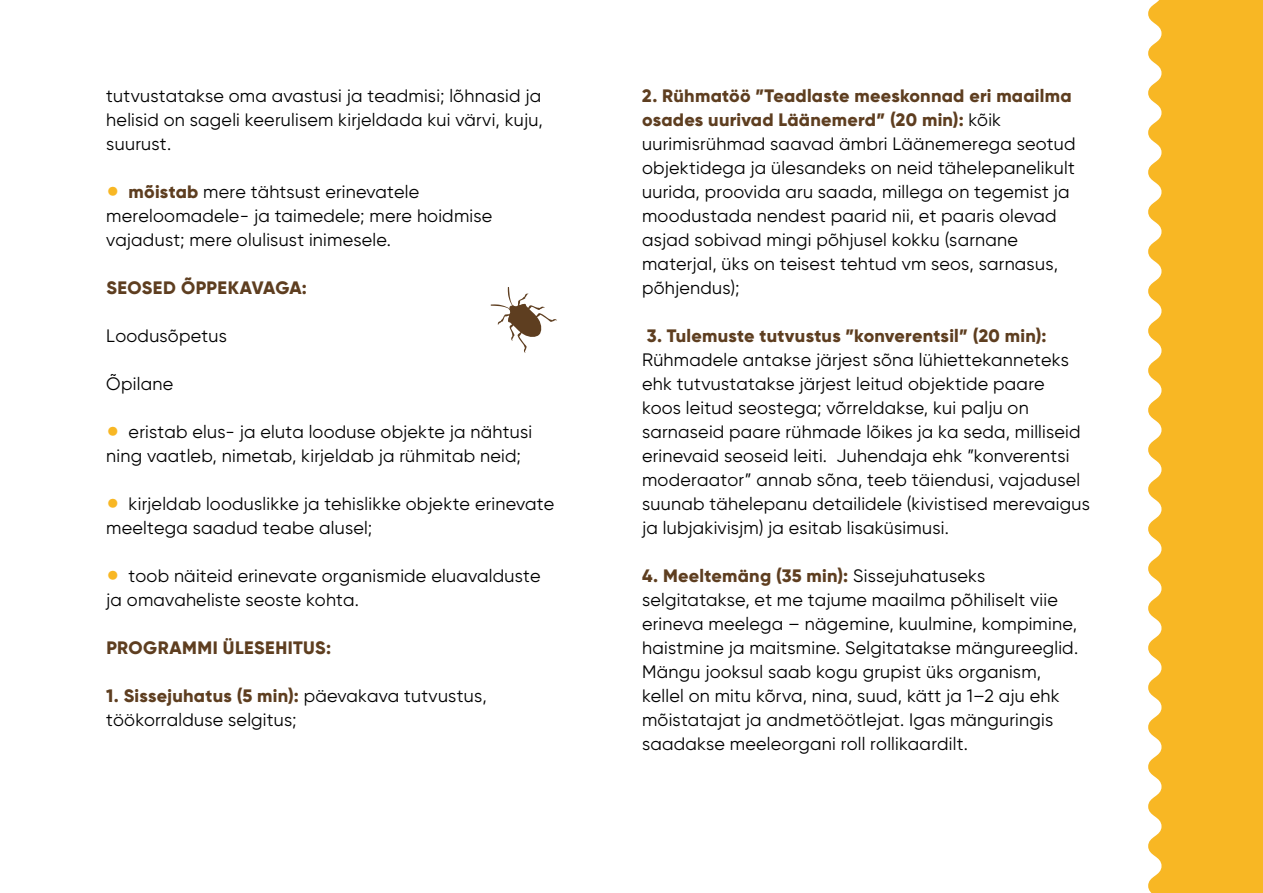
<style>
.page{position:relative;width:1263px;height:893px;background:#fff}
.page>*{position:absolute;margin:0;border:0;box-sizing:border-box;transform-origin:0 0}
.t1{font:45px "Gilroy";color:#f8b724}
.t2{font:18px/24px "Gilroy";letter-spacing:.015em;color:#000}
.t3{font:800 18px "Gilroy";letter-spacing:.015em;color:#5e3e20}
.s1{font-weight:800;color:#5e3e20}
</style>
<div class="page">
<svg style="left:1148px;top:0;width:115px;height:893px;fill:#f8b724"></svg>
<svg style="left:490px;top:287px;width:67px;height:66px"></svg>
<p class="t2" style="left:106px;top:84px;width:438px;text-align:justify">tutvustatakse oma avastusi ja teadmisi; lõhnasid ja helisid on sageli keerulisem kirjeldada kui värvi, kuju, suurust.</p>
<h1 class="t1" style="left:106px;top:164px;width:15px">•</h1>
<p class="t2" style="left:106px;top:180px;width:387px;text-indent:22px"><span class="s1">mõistab</span> mere tähtsust erinevatele mereloomadele- ja taimedele; mere hoidmise vajadust; mere olulisust inimesele.</p>
<p class="t3" style="left:106px;top:276px;width:202px">SEOSED ÕPPEKAVAGA:</p>
<p class="t2" style="left:106px;top:324px;width:122px">Loodusõpetus</p>
<p class="t2" style="left:106px;top:372px;width:68px">Õpilane</p>
<h1 class="t1" style="left:106px;top:404px;width:15px">•</h1>
<p class="t2" style="left:106px;top:420px;width:427px;text-indent:22px">eristab elus- ja eluta looduse objekte ja nähtusi ning vaatleb, nimetab, kirjeldab ja rühmitab neid;</p>
<h1 class="t1" style="left:106px;top:476px;width:15px">•</h1>
<p class="t2" style="left:106px;top:492px;width:449px;text-indent:22px">kirjeldab looduslikke ja tehislikke objekte erinevate meeltega saadud teabe alusel;</p>
<h1 class="t1" style="left:106px;top:548px;width:15px">•</h1>
<p class="t2" style="left:106px;top:564px;width:436px;text-indent:22px">toob näiteid erinevate organismide eluavalduste ja omavaheliste seoste kohta.</p>
<p class="t3" style="left:106px;top:636px;width:226px">PROGRAMMI ÜLESEHITUS:</p>
<p class="t2" style="left:106px;top:684px;width:382px"><span class="s1">1. Sissejuhatus (5 min):</span> päevakava tutvustus, töökorralduse selgitus;</p>
<p class="t2" style="left:642px;top:84px;width:435px"><span class="s1">2. Rühmatöö ”Teadlaste meeskonnad eri maailma osades uurivad Läänemerd” (20 min):</span> kõik uurimisrühmad saavad ämbri Läänemerega seotud objektidega ja ülesandeks on neid tähelepanelikult uurida, proovida aru saada, millega on tegemist ja moodustada nendest paarid nii, et paaris olevad asjad sobivad mingi põhjusel kokku (sarnane materjal, üks on teisest tehtud vm seos, sarnasus, põhjendus);</p>
<p class="t3" style="left:647px;top:324px;width:401px">3. Tulemuste tutvustus ”konverentsil” (20 min):</p>
<p class="t2" style="left:642px;top:347px;width:449px">Rühmadele antakse järjest sõna lühiettekanneteks ehk tutvustatakse järjest leitud objektide paare<br>koos leitud seostega; võrreldakse, kui palju on sarnaseid paare rühmade lõikes ja ka seda, milliseid erinevaid seoseid leiti. Juhendaja ehk ”konverentsi moderaator” annab sõna, teeb täiendusi, vajadusel suunab tähelepanu detailidele (kivistised merevaigus ja lubjakivisjm) ja esitab lisaküsimusi.</p>
<p class="t2" style="left:642px;top:563px;width:437px"><span class="s1">4. Meeltemäng (35 min):</span> Sissejuhatuseks selgitatakse, et me tajume maailma põhiliselt viie erineva meelega – nägemine, kuulmine, kompimine, haistmine ja maitsmine. Selgitatakse mängureeglid.<br>Mängu jooksul saab kogu grupist üks organism, kellel on mitu kõrva, nina, suud, kätt ja 1–2 aju ehk mõistatajat ja andmetöötlejat. Igas mänguringis saadakse meeleorgani roll rollikaardilt.</p>
</div>
